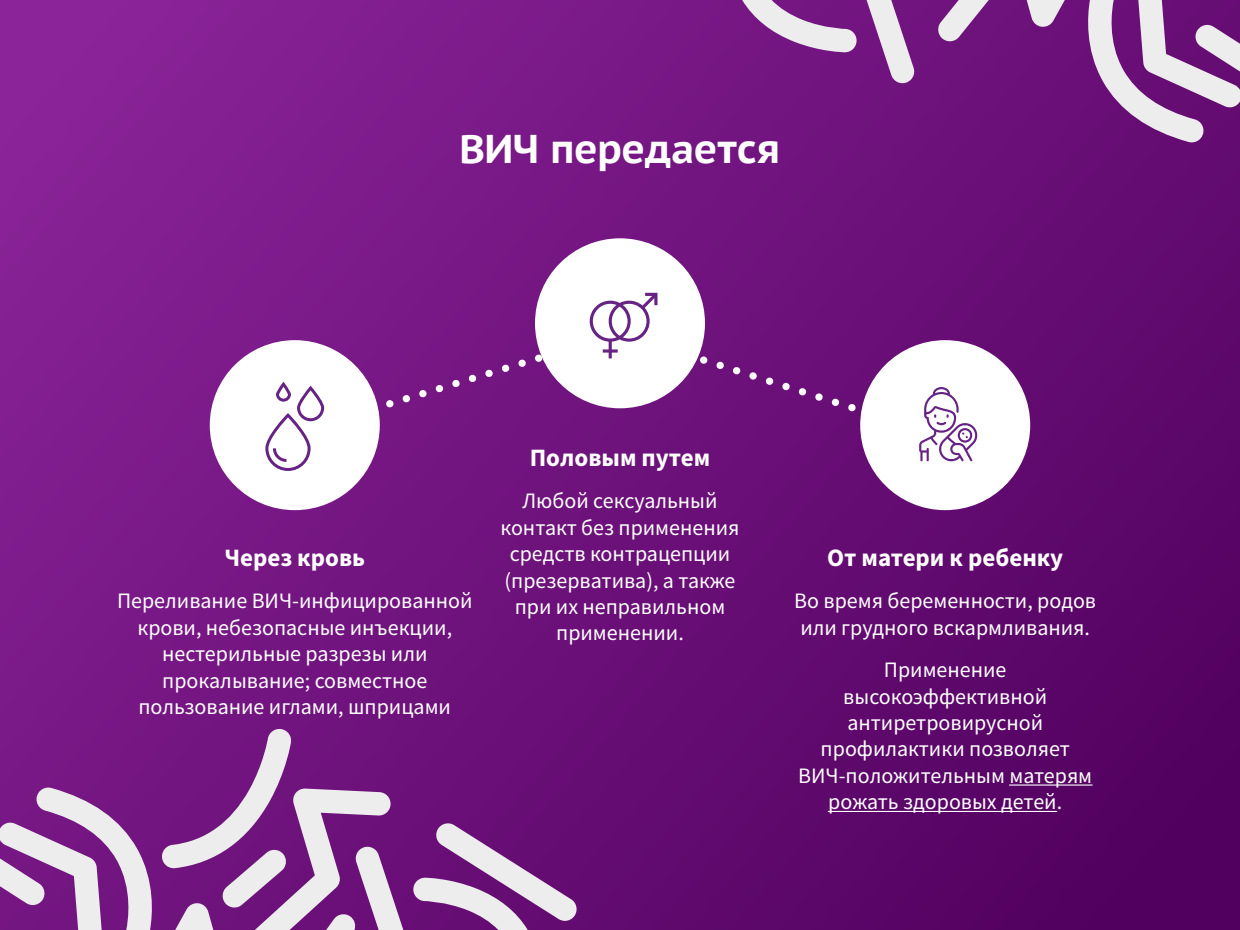
<style>
.page{position:relative;width:1240px;height:930px;background:#fff}
.page>*{position:absolute;margin:0;border:0;box-sizing:border-box;transform-origin:0 0}
.t1{font:700 40px "PT Sans Caption";letter-spacing:-.01em;color:#fff}
.t2{font:700 25px "Source Sans Pro";color:#fff}
.t3{font:22px/26.4px "Source Sans Pro";color:#fff;text-align:center}
</style>
<div class="page">
<div style="left:0;top:0;width:1240px;height:930px;background:linear-gradient(to right,#852093,#570465)"></div>
<svg style="left:1085px;top:0;width:155px;height:144px;background:#9c67a5"></svg>
<svg style="left:742px;top:0;width:115px;height:52px;background:#a772af"></svg>
<svg style="left:867px;top:0;width:49px;height:85px;background:#ab7ab2"></svg>
<svg style="left:1027px;top:0;width:38px;height:27px"></svg>
<svg style="left:937px;top:0;width:52px;height:43px;background:#ac7eb4"></svg>
<svg style="left:0;top:786px;width:155px;height:144px;background:#a56dad"></svg>
<svg style="left:413px;top:822px;width:165px;height:108px;background:#955b9e"></svg>
<svg style="left:161px;top:728px;width:242px;height:202px;background:#94539e"></svg>
<svg style="left:281px;top:326px;width:674px;height:121px;background:#71167f"></svg>
<hr style="left:1009px;top:785px;width:83px;height:1px;background:#fff">
<hr style="left:828px;top:811px;width:229px;height:1px;background:#fff">
<div style="left:535px;top:238px;width:170px;height:170px;background:#fff;border-radius:50%"></div>
<div style="left:210px;top:340px;width:170px;height:170px;background:#fff;border-radius:50%"></div>
<div style="left:860px;top:340px;width:170px;height:170px;background:#fff;border-radius:50%"></div>
<svg style="left:919px;top:387px;width:59px;height:74px"></svg>
<svg style="left:590px;top:293px;width:68px;height:65px"></svg>
<svg style="left:265px;top:382px;width:59px;height:89px"></svg>
<h1 class="t1" style="left:460px;top:122px;width:322px">ВИЧ передается</h1>
<p class="t2" style="left:224px;top:548px;width:142px">Через кровь</p>
<p class="t3" style="left:117px;top:590px;width:357px">Переливание ВИЧ-инфицированной крови, небезопасные инъекции, нестерильные разрезы или прокалывание; совместное пользование иглами, шприцами</p>
<p class="t2" style="left:530px;top:448px;width:182px">Половым путем</p>
<p class="t3" style="left:500px;top:489px;width:241px">Любой сексуальный контакт без применения средств контрацепции (презерватива), а также при их неправильном применении.</p>
<p class="t2" style="left:827px;top:548px;width:237px">От матери к ребенку</p>
<p class="t3" style="left:794px;top:590px;width:303px;text-align:left">Во время беременности, родов или грудного вскармливания.</p>
<p class="t3" style="left:798px;top:658px;width:295px">Применение высокоэффективной антиретровирусной профилактики позволяет<br>ВИЧ-положительным матерям рожать здоровых детей.</p>
</div>
